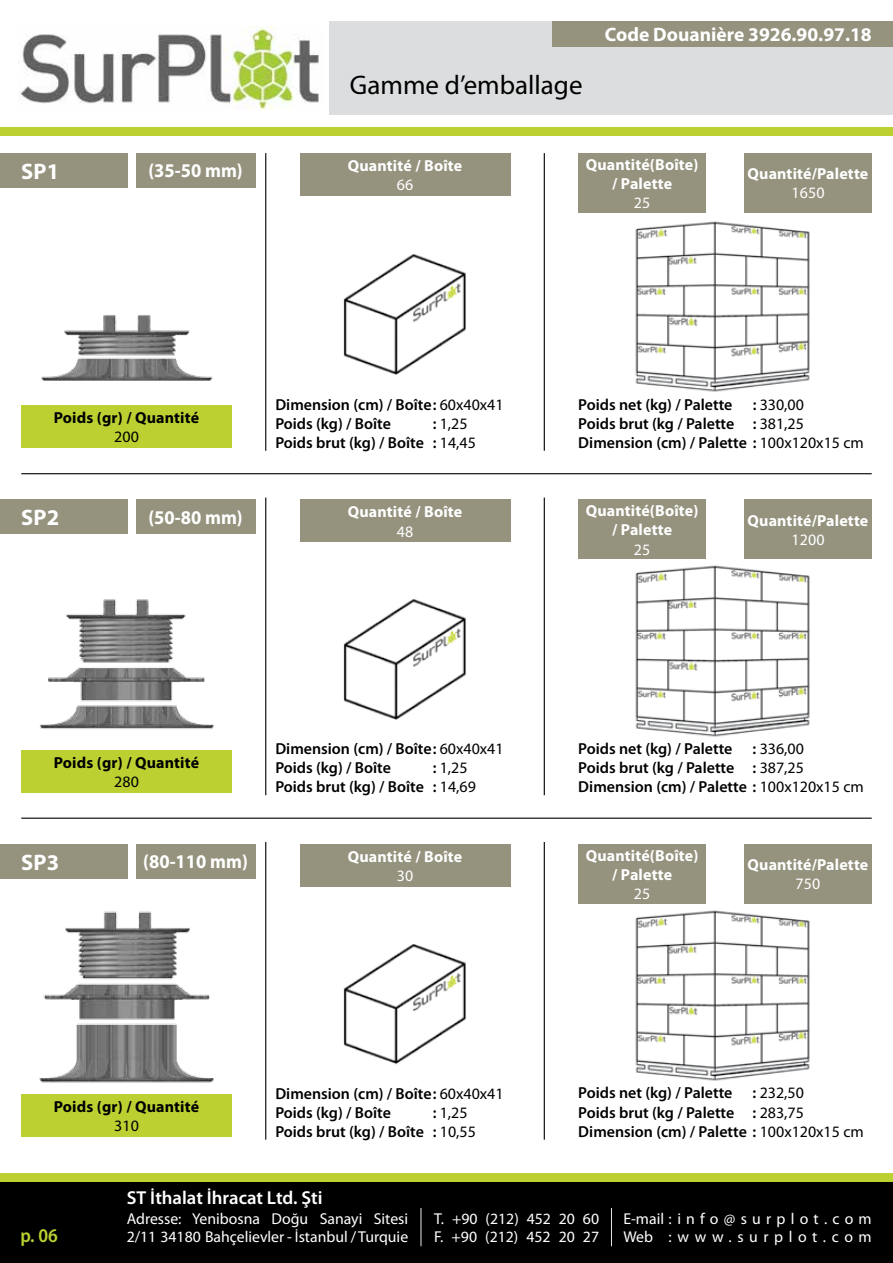
<style>
.page{position:relative;width:893px;height:1263px;background:#fff}
.page>*{position:absolute;margin:0;border:0;box-sizing:border-box;transform-origin:0 0}
.t1{font:27px "Myriad Pro";color:#000}
.t2{font:700 22.5px "Myriad Pro";letter-spacing:.01em;color:#fff}
.t3{font:700 19.5px "Myriad Pro";color:#fff;scale:.95 1}
.t4{font:700 19.5px "Myriad Pro";color:#fff}
.t5{font:600 semi-condensed 19.5px "Myriad Pro";color:#bcd131}
.t6{font:600 18.75px "Myriad Pro";color:#fff}
.t7{font:600 15.9px/19.2px "Myriad Pro";color:#000}
.t8{font:700 15.9px/19.2px "Myriad Pro";letter-spacing:.01em;color:#fff;text-align:center}
.t9{font:700 15.9px "Myriad Pro";letter-spacing:.01em;color:#000}
.t10{font:15.9px "Myriad Pro";letter-spacing:.01em;color:#fff}
.t11{font:15.9px "Myriad Pro";letter-spacing:.01em;color:#000}
.t12{font:15.75px/18px "Myriad Pro";color:#fff}
.t13{font:15.75px "Myriad Pro";letter-spacing:.335em;color:#fff}
.t14{font:15.75px "Myriad Pro";letter-spacing:.355em;color:#fff}
.s1{font-weight:400}
</style>
<div class="page">
<img style="left:20px;top:26px;width:299px;height:84px">
<div style="left:0;top:1182px;width:893px;height:81px;background:#000"></div>
<div style="left:0;top:1174px;width:893px;height:8px;background:#bcd131"></div>
<hr style="left:421px;top:1208px;width:1px;height:38px;background:#e7e7df">
<hr style="left:611px;top:1208px;width:1px;height:38px;background:#e7e7df">
<div style="left:0;top:128px;width:893px;height:8px;background:#bcd131"></div>
<div style="left:0;top:153px;width:128px;height:34px;background:#95937e"></div>
<div style="left:136px;top:153px;width:119px;height:34px;background:#95937e"></div>
<div style="left:21px;top:405px;width:211px;height:43px;background:#bcd131"></div>
<img style="left:343px;top:254px;width:123px;height:121px">
<img style="left:635px;top:221px;width:175px;height:171px">
<img style="left:343px;top:599px;width:123px;height:121px">
<img style="left:635px;top:565px;width:175px;height:172px">
<div style="left:300px;top:153px;width:210px;height:43px;background:#95937e"></div>
<div style="left:578px;top:153px;width:128px;height:60px;background:#95937e"></div>
<div style="left:744px;top:153px;width:128px;height:60px;background:#95937e"></div>
<hr style="left:265px;top:153px;width:1px;height:298px;background:#000">
<hr style="left:544px;top:153px;width:1px;height:298px;background:#000">
<hr style="left:21px;top:473px;width:851px;height:1px;background:#000">
<div style="left:330px;top:21px;width:563px;height:94px;background:#dcddde"></div>
<div style="left:553px;top:21px;width:340px;height:26px;background:#95937e"></div>
<img style="left:41px;top:315px;width:172px;height:66px">
<div style="left:21px;top:750px;width:211px;height:42px;background:#bcd131"></div>
<div style="left:0;top:500px;width:128px;height:34px;background:#95937e"></div>
<div style="left:136px;top:500px;width:119px;height:34px;background:#95937e"></div>
<div style="left:300px;top:500px;width:210px;height:42px;background:#95937e"></div>
<div style="left:578px;top:500px;width:128px;height:59px;background:#95937e"></div>
<div style="left:744px;top:500px;width:128px;height:59px;background:#95937e"></div>
<hr style="left:265px;top:497px;width:1px;height:298px;background:#000">
<hr style="left:544px;top:497px;width:1px;height:298px;background:#000">
<img style="left:39px;top:599px;width:175px;height:130px">
<hr style="left:21px;top:818px;width:851px;height:1px;background:#000">
<div style="left:0;top:844px;width:128px;height:34px;background:#95937e"></div>
<div style="left:136px;top:844px;width:119px;height:34px;background:#95937e"></div>
<img style="left:343px;top:944px;width:123px;height:121px">
<img style="left:635px;top:910px;width:175px;height:171px">
<div style="left:21px;top:1094px;width:211px;height:43px;background:#bcd131"></div>
<div style="left:300px;top:844px;width:210px;height:43px;background:#95937e"></div>
<div style="left:578px;top:844px;width:128px;height:60px;background:#95937e"></div>
<div style="left:744px;top:844px;width:128px;height:60px;background:#95937e"></div>
<hr style="left:265px;top:842px;width:1px;height:298px;background:#000">
<hr style="left:544px;top:842px;width:1px;height:298px;background:#000">
<img style="left:39px;top:911px;width:175px;height:172px">
<h2 class="t2" style="left:21px;top:156px;width:40px">SP1</h2>
<p class="t3" style="left:148px;top:158px;width:101px">(35-50 mm)</p>
<h1 class="t1" style="left:350px;top:69px;width:234px">Gamme d’emballage</h1>
<p class="t4" style="left:605px;top:22px;width:268px">Code Douanière 3926.90.97.18</p>
<p class="t8" style="left:348px;top:155px;width:116px">Quantité / Boîte</p>
<p class="t10" style="left:397px;top:175px;width:18px">66</p>
<p class="t8" style="left:586px;top:154px;width:114px">Quantité(Boîte) / Palette</p>
<p class="t10" style="left:634px;top:193px;width:18px">25</p>
<p class="t8" style="left:747px;top:164px;width:122px">Quantité/Palette</p>
<p class="t10" style="left:791px;top:183px;width:35px">1650</p>
<p class="t9" style="left:54px;top:407px;width:147px">Poids (gr) / Quantité</p>
<p class="t11" style="left:114px;top:427px;width:26px">200</p>
<p class="t7" style="left:275px;top:394px;width:230px">Dimension (cm) / Boîte: <span class="s1">60x40x41<br></span>Poids (kg) / Boîte</p>
<p class="t7" style="left:275px;top:413px;width:202px;text-indent:157px">: <span class="s1">1,25<br></span>Poids brut (kg) / Boîte : <span class="s1">14,45</span></p>
<p class="t7" style="left:578px;top:394px;width:156px">Poids net (kg) / Palette</p>
<p class="t7" style="left:578px;top:394px;width:287px;text-indent:174px">: <span class="s1">330,00<br></span>Poids brut (kg / Palette : <span class="s1">381,25<br></span>Dimension (cm) / Palette : <span class="s1">100x120x15 cm</span></p>
<h2 class="t2" style="left:21px;top:503px;width:40px">SP2</h2>
<p class="t3" style="left:148px;top:505px;width:101px">(50-80 mm)</p>
<p class="t8" style="left:348px;top:502px;width:116px">Quantité / Boîte</p>
<p class="t10" style="left:397px;top:521px;width:18px">48</p>
<p class="t9" style="left:54px;top:752px;width:147px">Poids (gr) / Quantité</p>
<p class="t11" style="left:114px;top:772px;width:26px">280</p>
<h2 class="t2" style="left:21px;top:847px;width:40px">SP3</h2>
<p class="t3" style="left:143px;top:849px;width:112px">(80-110 mm)</p>
<p class="t7" style="left:275px;top:739px;width:230px">Dimension (cm) / Boîte: <span class="s1">60x40x41<br></span>Poids (kg) / Boîte</p>
<p class="t7" style="left:275px;top:758px;width:202px;text-indent:157px">: <span class="s1">1,25<br></span>Poids brut (kg) / Boîte : <span class="s1">14,69</span></p>
<p class="t8" style="left:348px;top:846px;width:116px">Quantité / Boîte</p>
<p class="t10" style="left:397px;top:866px;width:18px">30</p>
<p class="t9" style="left:54px;top:1096px;width:147px">Poids (gr) / Quantité</p>
<p class="t11" style="left:114px;top:1116px;width:26px">310</p>
<p class="t7" style="left:275px;top:1083px;width:230px">Dimension (cm) / Boîte: <span class="s1">60x40x41<br></span>Poids (kg) / Boîte</p>
<p class="t7" style="left:275px;top:1102px;width:202px;text-indent:157px">: <span class="s1">1,25<br></span>Poids brut (kg) / Boîte : <span class="s1">10,55</span></p>
<p class="t8" style="left:586px;top:501px;width:114px">Quantité(Boîte) / Palette</p>
<p class="t10" style="left:634px;top:539px;width:18px">25</p>
<p class="t8" style="left:747px;top:510px;width:122px">Quantité/Palette</p>
<p class="t10" style="left:791px;top:530px;width:35px">1200</p>
<p class="t7" style="left:578px;top:739px;width:156px">Poids net (kg) / Palette</p>
<p class="t7" style="left:578px;top:739px;width:287px;text-indent:174px">: <span class="s1">336,00<br></span>Poids brut (kg / Palette : <span class="s1">387,25<br></span>Dimension (cm) / Palette : <span class="s1">100x120x15 cm</span></p>
<p class="t8" style="left:586px;top:845px;width:114px">Quantité(Boîte) / Palette</p>
<p class="t10" style="left:634px;top:884px;width:18px">25</p>
<p class="t8" style="left:747px;top:855px;width:122px">Quantité/Palette</p>
<p class="t10" style="left:795px;top:874px;width:26px">750</p>
<p class="t7" style="left:578px;top:1083px;width:156px">Poids net (kg) / Palette</p>
<p class="t7" style="left:578px;top:1083px;width:287px;text-indent:174px">: <span class="s1">232,50<br></span>Poids brut (kg / Palette : <span class="s1">283,75<br></span>Dimension (cm) / Palette : <span class="s1">100x120x15 cm</span></p>
<p class="t6" style="left:127px;top:1186px;width:197px">ST İthalat İhracat Ltd. Şti</p>
<p class="t12" style="left:127px;top:1209px;width:283px">Adresse: Yenibosna Doğu Sanayi Sitesi<br>2/11 34180 Bahçelievler - İstanbul / Turquie</p>
<p class="t12" style="left:434px;top:1209px;width:167px">T. +90 (212) 452 20 60<br>F. +90 (212) 452 20 27</p>
<p class="t13" style="left:623px;top:1209px;width:250px">E-mail:info@surplot.com</p>
<p class="t5" style="left:20px;top:1223px;width:39px">p. 06</p>
<p class="t14" style="left:623px;top:1227px;width:250px">Web :www.surplot.com</p>
</div>
